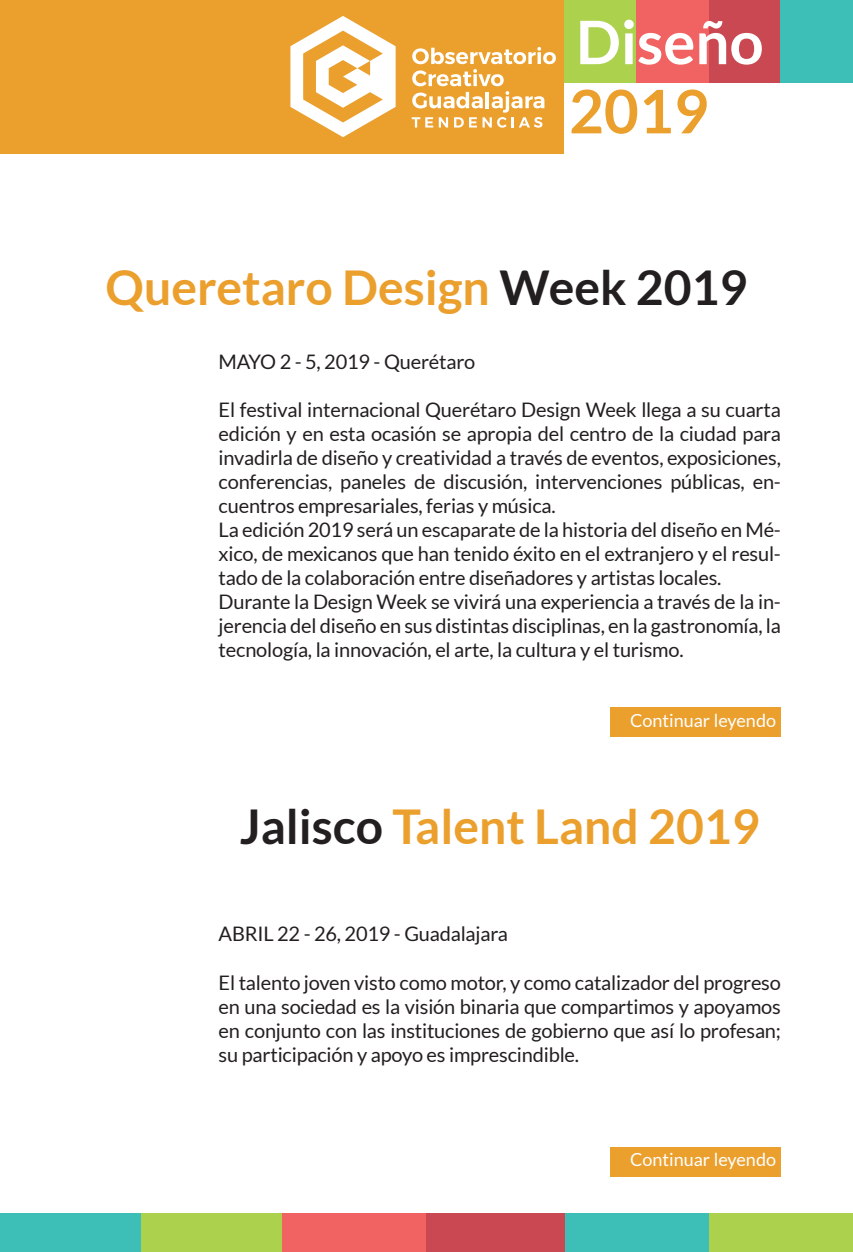
<style>
.page{position:relative;width:853px;height:1252px;background:#fff}
.page>*{position:absolute;margin:0;border:0;box-sizing:border-box;transform-origin:0 0}
.t1{font:700 60px "Lato";color:#fff}
.t2{font:700 60px "Lato";color:#eb9f2d}
.t3{font:700 48px "Lato";color:#eb9f2d}
.t4{font:20px/24px "Lato";letter-spacing:-.01em;color:#231f20}
.t5{font:18px "Lato";color:#fff}
.s1{color:#231f20}
</style>
<div class="page">
<div style="left:0;top:1213px;width:143px;height:39px;background:#3dbfb8"></div>
<div style="left:141px;top:1213px;width:143px;height:39px;background:#acd14d"></div>
<div style="left:282px;top:1213px;width:144px;height:39px;background:#f16362"></div>
<div style="left:426px;top:1213px;width:143px;height:39px;background:#ca4852"></div>
<div style="left:565px;top:1213px;width:143px;height:39px;background:#3dbfb8"></div>
<div style="left:708px;top:1213px;width:144px;height:39px;background:#acd14d"></div>
<div style="left:610px;top:708px;width:170px;height:29px;background:#eb9f2d"></div>
<div style="left:610px;top:1147px;width:170px;height:29px;background:#eb9f2d"></div>
<div style="left:0;top:0;width:563px;height:153px;background:#eb9f2d"></div>
<svg style="left:290px;top:16px;width:105px;height:121px"></svg>
<svg style="left:411px;top:47px;width:144px;height:81px"></svg>
<div style="left:563px;top:0;width:73px;height:82px;background:#acd14d"></div>
<div style="left:635px;top:0;width:73px;height:82px;background:#f16362"></div>
<div style="left:708px;top:0;width:73px;height:82px;background:#ca4852"></div>
<div style="left:779px;top:0;width:73px;height:82px;background:#3dbfb8"></div>
<h1 class="t1" style="left:575px;top:8px;width:189px">Diseño</h1>
<h1 class="t2" style="left:568px;top:77px;width:141px">2019</h1>
<h2 class="t3" style="left:106px;top:260px;width:642px">Queretaro Design <span class="s1">Week 2019</span></h2>
<p class="t4" style="left:218px;top:349px;width:258px">MAYO 2 - 5, 2019 - Querétaro</p>
<p class="t4" style="left:218px;top:397px;width:563px">El festival internacional Querétaro Design Week llega a su cuarta edición y en esta ocasión se apropia del centro de la ciudad para invadirla de diseño y creatividad a través de eventos, exposiciones, conferencias, paneles de discusión, intervenciones públicas, en&shy;cuentros empresariales, ferias y música.<br>La edición 2019 será un escaparate de la historia del diseño en Mé&shy;xico, de mexicanos que han tenido éxito en el extranjero y el resul&shy;tado de la colaboración entre diseñadores y artistas locales.<br>Durante la Design Week se vivirá una experiencia a través de la in&shy;jerencia del diseño en sus distintas disciplinas, en la gastronomía, la tecnología, la innovación, el arte, la cultura y el turismo.</p>
<p class="t5" style="left:629px;top:710px;width:147px">Continuar leyendo</p>
<h2 class="t3" style="left:240px;top:799px;width:521px"><span class="s1">Jalisco</span> Talent Land 2019</h2>
<p class="t4" style="left:218px;top:922px;width:291px">ABRIL 22 - 26, 2019 - Guadalajara</p>
<p class="t4" style="left:218px;top:970px;width:563px;text-align:justify">El talento joven visto como motor, y como catalizador del progreso en una sociedad es la visión binaria que compartimos y apoyamos en conjunto con las instituciones de gobierno que así lo profesan; su participación y apoyo es imprescindible.</p>
<p class="t5" style="left:629px;top:1150px;width:147px">Continuar leyendo</p>
</div>
